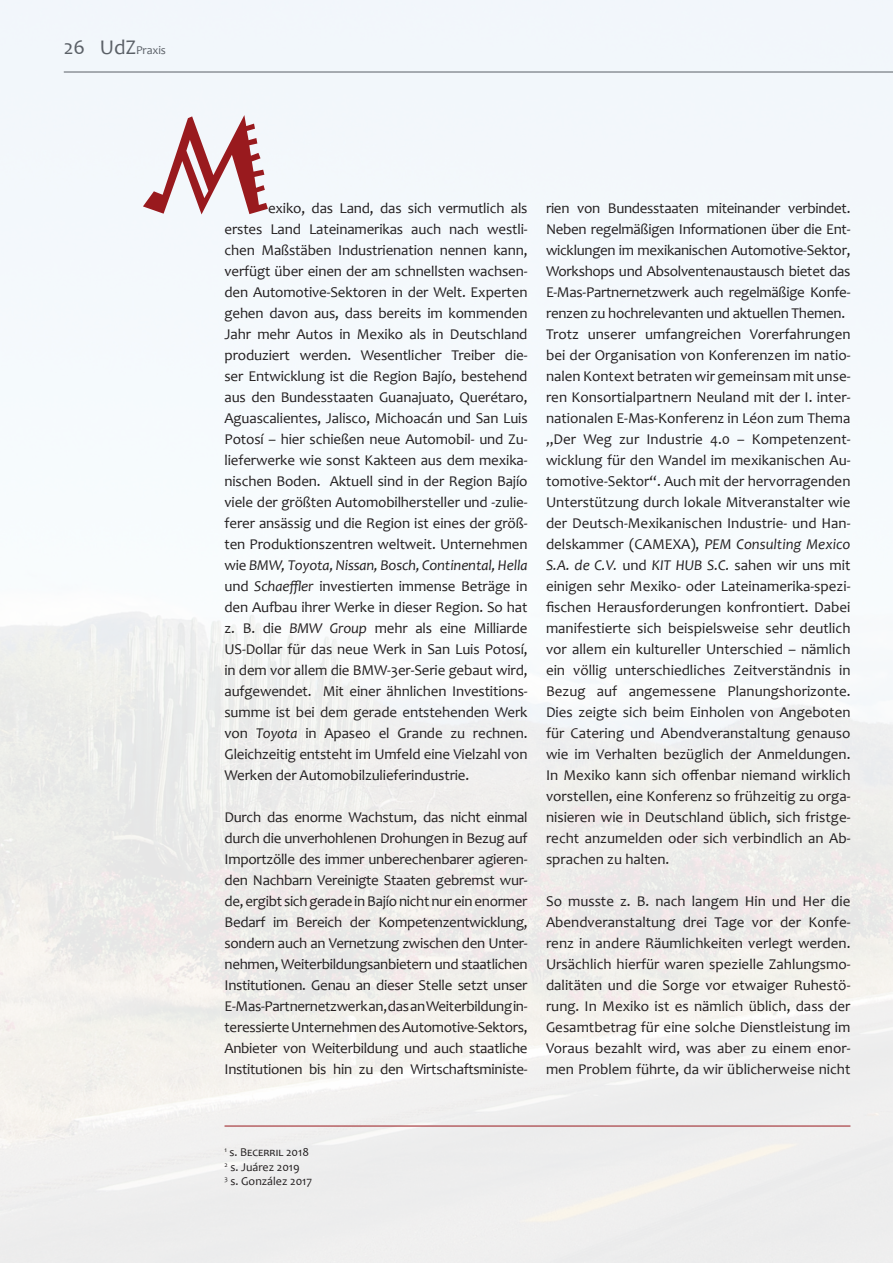
<style>
.page{position:relative;width:893px;height:1263px;background:#fff}
.page>*{position:absolute;margin:0;border:0;box-sizing:border-box;transform-origin:0 0}
.t1{font:15px/21px "Candara";color:#231f20;text-align:justify}
.t2{font:12px/14.4px "Candara";color:#231f20}
.t3{font:12px "Candara";letter-spacing:-.01em;color:#57585a}
.s1{font-size:21px}
.s2{font-style:italic}
</style>
<div class="page">
<hr style="left:225px;top:1126px;width:625px;height:1px;background:#991a1e">
<svg style="left:143px;top:115px;width:125px;height:99px"></svg>
<p class="t3" style="left:64px;top:42px;width:104px"><span class="s1">26 UdZ</span>Praxis</p>
<p class="t1" style="left:225px;top:198px;width:305px;text-indent:44px">exiko, das Land, das sich vermutlich als erstes Land Lateinamerikas auch nach westli&shy;chen Maßstäben Industrienation nennen kann, verfügt über einen der am schnellsten wachsen&shy;den Automotive-Sektoren in der Welt. Experten gehen davon aus, dass bereits im kommenden Jahr mehr Autos in Mexiko als in Deutschland produziert werden. Wesentlicher Treiber die&shy;ser Entwicklung ist die Region Bajío, bestehend aus den Bundesstaaten Guanajuato, Querétaro, Aguascalientes, Jalisco, Michoacán und San Luis Potosí – hier schießen neue Automobil- und Zu&shy;lieferwerke wie sonst Kakteen aus dem mexika&shy;nischen Boden. Aktuell sind in der Region Bajío viele der größten Automobilhersteller und -zulie&shy;ferer ansässig und die Region ist eines der größ&shy;ten Produktionszentren weltweit. Unternehmen wie <span class="s2">BMW, Toyota, Nissan, Bosch, Continental, Hella </span>und <span class="s2">Schaeffler</span> investierten immense Beträge in den Aufbau ihrer Werke in dieser Region. So hat z. B. die <span class="s2">BMW Group</span> mehr als eine Milliarde US-Dollar für das neue Werk in San Luis Potosí, in dem vor allem die BMW-3er-Serie gebaut wird, aufgewendet. Mit einer ähnlichen Investitions&shy;summe ist bei dem gerade entstehenden Werk von <span class="s2">Toyota</span> in Apaseo el Grande zu rechnen.<br>Gleichzeitig entsteht im Umfeld eine Vielzahl von Werken der Automobilzulieferindustrie.</p>
<p class="t1" style="left:225px;top:807px;width:305px">Durch das enorme Wachstum, das nicht einmal durch die unverhohlenen Drohungen in Bezug auf Importzölle des immer unberechenbarer agieren&shy;den Nachbarn Vereinigte Staaten gebremst wur&shy;de, ergibt sich gerade in Bajío nicht nur ein enormer Bedarf im Bereich der Kompetenzentwicklung, sondern auch an Vernetzung zwischen den Unter&shy;nehmen, Weiterbildungsanbietern und staatlichen Institutionen. Genau an dieser Stelle setzt unser E-Mas-Partnernetzwerk an, das an Weiterbildung in&shy;teressierte Unternehmen des Automotive-Sektors, Anbieter von Weiterbildung und auch staatliche Institutionen bis hin zu den Wirtschaftsministe-</p>
<p class="t1" style="left:546px;top:198px;width:306px;text-align:left">rien von Bundesstaaten miteinander verbindet.<br>Neben regelmäßigen Informationen über die Ent&shy;wicklungen im mexikanischen Automotive-Sektor, Workshops und Absolventenaustausch bietet das E-Mas-Partnernetzwerk auch regelmäßige Konfe&shy;renzen zu hochrelevanten und aktuellen Themen.<br>Trotz unserer umfangreichen Vorerfahrungen bei der Organisation von Konferenzen im natio&shy;nalen Kontext betraten wir gemeinsam mit unse&shy;ren Konsortialpartnern Neuland mit der I. inter&shy;nationalen E-Mas-Konferenz in Léon zum Thema „Der Weg zur Industrie 4.0 – Kompetenzent&shy;wicklung für den Wandel im mexikanischen Au&shy;tomotive-Sektor“. Auch mit der hervorragenden Unterstützung durch lokale Mitveranstalter wie der Deutsch-Mexikanischen Industrie- und Han&shy;delskammer (CAMEXA), <span class="s2">PEM Consulting Mexico S.A. de C.V.</span> und <span class="s2">KIT HUB S.C.</span> sahen wir uns mit einigen sehr Mexiko- oder Lateinamerika-spezi&shy;fischen Herausforderungen konfrontiert. Dabei manifestierte sich beispielsweise sehr deutlich vor allem ein kultureller Unterschied – nämlich ein völlig unterschiedliches Zeitverständnis in Bezug auf angemessene Planungshorizonte.<br>Dies zeigte sich beim Einholen von Angeboten für Catering und Abendveranstaltung genauso wie im Verhalten bezüglich der Anmeldungen.<br>In Mexiko kann sich offenbar niemand wirklich vorstellen, eine Konferenz so frühzeitig zu orga&shy;nisieren wie in Deutschland üblich, sich fristge&shy;recht anzumelden oder sich verbindlich an Ab&shy;sprachen zu halten.</p>
<p class="t1" style="left:546px;top:891px;width:306px">So musste z. B. nach langem Hin und Her die Abendveranstaltung drei Tage vor der Konfe&shy;renz in andere Räumlichkeiten verlegt werden.<br>Ursächlich hierfür waren spezielle Zahlungsmo&shy;dalitäten und die Sorge vor etwaiger Ruhestö&shy;rung. In Mexiko ist es nämlich üblich, dass der Gesamtbetrag für eine solche Dienstleistung im Voraus bezahlt wird, was aber zu einem enor&shy;men Problem führte, da wir üblicherweise nicht</p>
<p class="t2" style="left:225px;top:1145px;width:89px"><sup>1</sup> s. Becerril 2018<br><sup>2</sup> s. Juárez 2019<br><sup>3</sup> s. González 2017</p>
</div>
